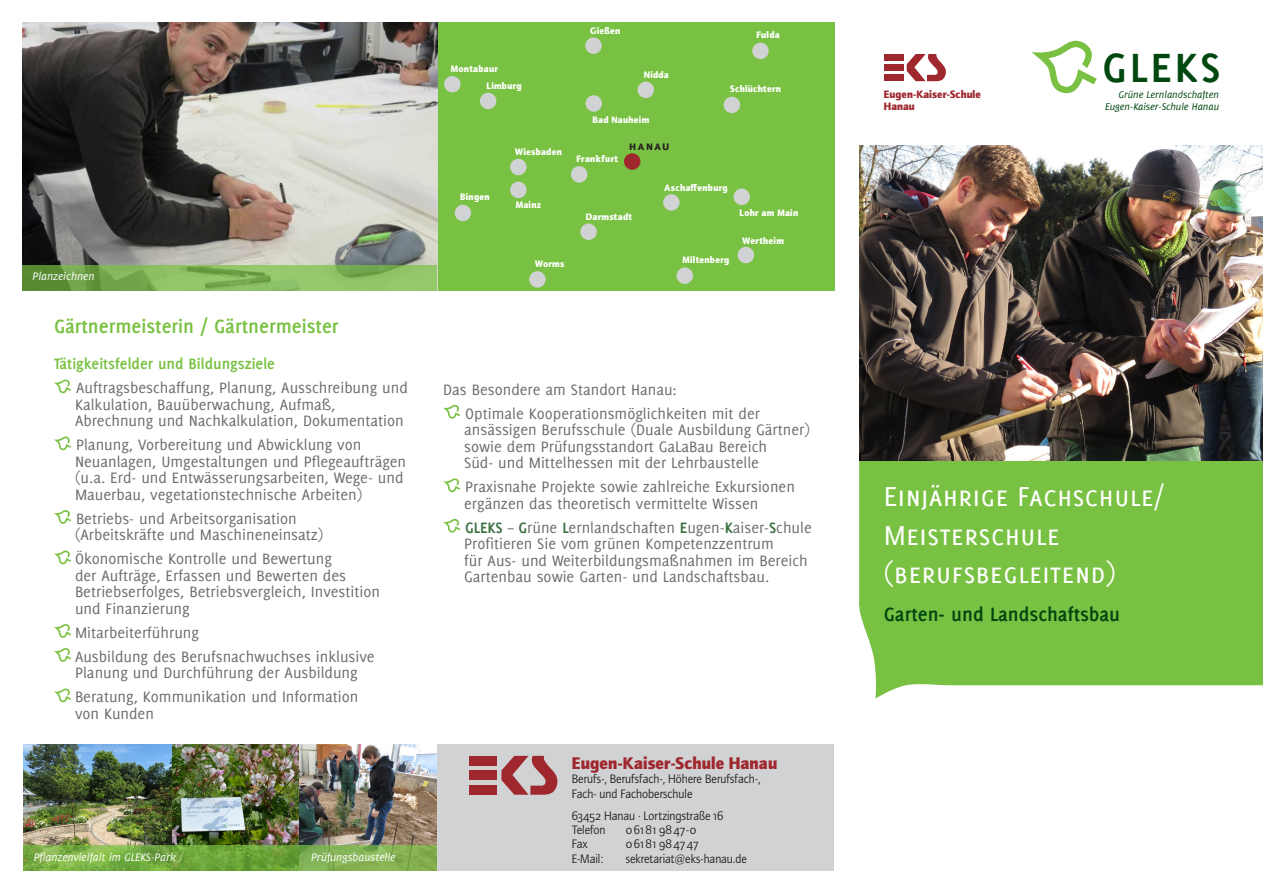
<style>
.page{position:relative;width:1263px;height:893px;background:#fff}
.page>*{position:absolute;margin:0;border:0;box-sizing:border-box;transform-origin:0 0}
.t1{font:700 44.7px "Delicious";letter-spacing:.06em;color:#004710;scale:1.05 1}
.t2{font:30px "Delicious Small Caps";color:#fff}
.t3{font:700 21px "Delicious";color:#79c142}
.t4{font:700 21px "Delicious";color:#004710}
.t5{font:16.5px/16.5px "Delicious";color:#6c6d70}
.t6{font:700 16.5px "Delicious";color:#79c142}
.t7{font:900 16.5px "Ideal Sans ST";letter-spacing:.005em;color:#9f272e}
._02_kontak_info{font:12px "Ideal Sans ST";color:#231f20}
.t8{font:italic 12px "Delicious";color:#fff}
._02_kontak_info-2{font:12px "Ideal Sans ST";letter-spacing:.07em;color:#231f20}
.t9{font:italic 10.65px "Delicious";color:#004710}
.t10{font:900 10.5px "Ideal Sans ST";letter-spacing:.005em;color:#9f272e}
.t11{font:900 9.15px "Ideal Sans ST";letter-spacing:.025em;color:#fff}
.t12{font:900 9.15px "Ideal Sans ST";letter-spacing:.205em;color:#231f20}
.s1{font-weight:700;color:#3c7044}
</style>
<div class="page">
<svg style="left:859px;top:460px;width:404px;height:239px;background:#81c44e"></svg>
<svg style="left:1032px;top:40px;width:65px;height:53px"></svg>
<div style="left:437px;top:744px;width:397px;height:149px;background:#d1d2d4"></div>
<svg style="left:54px;top:379px;width:17px;height:14px"></svg>
<svg style="left:54px;top:436px;width:17px;height:14px"></svg>
<svg style="left:54px;top:510px;width:17px;height:14px"></svg>
<svg style="left:54px;top:550px;width:17px;height:14px"></svg>
<svg style="left:54px;top:624px;width:17px;height:14px"></svg>
<svg style="left:54px;top:648px;width:17px;height:14px"></svg>
<svg style="left:54px;top:688px;width:17px;height:14px"></svg>
<div style="left:884px;top:54px;width:19px;height:7px;background:#9f272e"></div>
<div style="left:884px;top:75px;width:19px;height:6px;background:#9f272e"></div>
<div style="left:884px;top:64px;width:19px;height:7px;background:#9f272e"></div>
<svg style="left:907px;top:54px;width:39px;height:27px"></svg>
<div style="left:437px;top:0;width:397px;height:290px;background:#79c142"></div>
<div style="left:571px;top:166px;width:16px;height:17px;background:#d1d2d4;border-radius:50%"></div>
<div style="left:510px;top:159px;width:17px;height:16px;background:#d1d2d4;border-radius:50%"></div>
<div style="left:510px;top:182px;width:17px;height:16px;background:#d1d2d4;border-radius:50%"></div>
<div style="left:580px;top:224px;width:17px;height:16px;background:#d1d2d4;border-radius:50%"></div>
<div style="left:752px;top:43px;width:17px;height:16px;background:#d1d2d4;border-radius:50%"></div>
<div style="left:585px;top:37px;width:17px;height:17px;background:#d1d2d4;border-radius:50%"></div>
<div style="left:480px;top:93px;width:16px;height:16px;background:#d1d2d4;border-radius:50%"></div>
<div style="left:455px;top:205px;width:16px;height:16px;background:#d1d2d4;border-radius:50%"></div>
<div style="left:529px;top:271px;width:17px;height:17px;background:#d1d2d4;border-radius:50%"></div>
<div style="left:663px;top:194px;width:17px;height:17px;background:#d1d2d4;border-radius:50%"></div>
<div style="left:676px;top:267px;width:17px;height:17px;background:#d1d2d4;border-radius:50%"></div>
<div style="left:637px;top:82px;width:17px;height:16px;background:#d1d2d4;border-radius:50%"></div>
<div style="left:585px;top:95px;width:17px;height:17px;background:#d1d2d4;border-radius:50%"></div>
<div style="left:444px;top:76px;width:17px;height:16px;background:#d1d2d4;border-radius:50%"></div>
<div style="left:738px;top:247px;width:16px;height:16px;background:#d1d2d4;border-radius:50%"></div>
<div style="left:733px;top:189px;width:17px;height:16px;background:#d1d2d4;border-radius:50%"></div>
<div style="left:724px;top:97px;width:16px;height:16px;background:#d1d2d4;border-radius:50%"></div>
<div style="left:624px;top:153px;width:16px;height:17px;background:#9f272e;border-radius:50%"></div>
<img style="left:22px;top:22px;width:415px;height:243px">
<svg style="left:22px;top:265px;width:415px;height:25px;background:#80b358"></svg>
<div style="left:0;top:0;width:853px;height:22px;background:#fff"></div>
<img style="left:859px;top:146px;width:404px;height:314px">
<img style="left:23px;top:744px;width:149px;height:101px">
<img style="left:298px;top:744px;width:139px;height:101px">
<img style="left:172px;top:744px;width:126px;height:101px">
<svg style="left:23px;top:845px;width:414px;height:26px;background:#78ac46"></svg>
<svg style="left:443px;top:404px;width:17px;height:15px"></svg>
<svg style="left:443px;top:478px;width:17px;height:14px"></svg>
<svg style="left:443px;top:518px;width:17px;height:15px"></svg>
<div style="left:469px;top:756px;width:28px;height:9px;background:#9f272e"></div>
<div style="left:469px;top:785px;width:28px;height:10px;background:#9f272e"></div>
<div style="left:469px;top:770px;width:28px;height:10px;background:#9f272e"></div>
<svg style="left:501px;top:756px;width:56px;height:39px"></svg>
<div style="left:0;top:871px;width:834px;height:22px;background:#fff"></div>
<p class="t8" style="left:33px;top:270px;width:63px">Planzeichnen</p>
<p class="t8" style="left:11px;top:274px;width:63px">Planzeichnen</p>
<p class="t3" style="left:54px;top:314px;width:286px">Gärtnermeisterin / Gärtnermeister</p>
<p class="t6" style="left:54px;top:354px;width:223px">Tätigkeitsfelder und Bildungsziele</p>
<p class="t5" style="left:76px;top:379px;width:333px">Auftragsbeschaffung, Planung, Ausschreibung und</p>
<p class="t5" style="left:75px;top:396px;width:262px">Kalkulation, Bauüberwachung, Aufmaß,</p>
<p class="t5" style="left:75px;top:412px;width:330px">Abrechnung und Nachkalkulation, Dokumentation</p>
<p class="t5" style="left:76px;top:436px;width:287px">Planung, Vorbereitung und Abwicklung von</p>
<p class="t5" style="left:75px;top:453px;width:333px">Neuanlagen, Umgestaltungen und Pflegeaufträgen</p>
<p class="t5" style="left:75px;top:469px;width:330px">(u.a. Erd- und Entwässerungsarbeiten, Wege- und</p>
<p class="t5" style="left:75px;top:486px;width:289px">Mauerbau, vegetationstechnische Arbeiten)</p>
<p class="t5" style="left:76px;top:510px;width:222px">Betriebs- und Arbeitsorganisation</p>
<p class="t5" style="left:75px;top:526px;width:250px">(Arbeitskräfte und Maschineneinsatz)</p>
<p class="t5" style="left:75px;top:550px;width:273px">Ökonomische Kontrolle und Bewertung der Aufträge, Erfassen und Bewerten des</p>
<p class="t5" style="left:75px;top:583px;width:307px">Betriebserfolges, Betriebsvergleich, Investition</p>
<p class="t5" style="left:75px;top:600px;width:116px">und Finanzierung</p>
<p class="t5" style="left:75px;top:624px;width:125px">Mitarbeiterführung</p>
<p class="t5" style="left:75px;top:648px;width:301px">Ausbildung des Berufsnachwuchses inklusive</p>
<p class="t5" style="left:75px;top:664px;width:284px">Planung und Durchführung der Ausbildung</p>
<p class="t5" style="left:75px;top:688px;width:285px">Beratung, Kommunikation und Information</p>
<p class="t5" style="left:75px;top:705px;width:80px">von Kunden</p>
<p class="t8" style="left:34px;top:850px;width:144px">Pflanzenvielfalt im GLEKS-Park</p>
<p class="t8" style="left:311px;top:850px;width:86px">Prüfungsbaustelle</p>
<p class="t11" style="left:451px;top:63px;width:49px">Montabaur</p>
<p class="t11" style="left:487px;top:80px;width:37px">Limburg</p>
<p class="t11" style="left:460px;top:191px;width:31px">Bingen</p>
<p class="t11" style="left:515px;top:146px;width:48px">Wiesbaden</p>
<p class="t11" style="left:516px;top:199px;width:27px">Mainz</p>
<p class="t11" style="left:590px;top:25px;width:32px">Gießen</p>
<p class="t11" style="left:644px;top:69px;width:27px">Nidda</p>
<p class="t11" style="left:592px;top:114px;width:58px">Bad Nauheim</p>
<p class="t11" style="left:756px;top:29px;width:25px">Fulda</p>
<p class="t11" style="left:730px;top:83px;width:53px">Schlüchtern</p>
<p class="t11" style="left:576px;top:153px;width:43px">Frankfurt</p>
<p class="t12" style="left:630px;top:141px;width:41px">HANAU</p>
<p class="t11" style="left:664px;top:182px;width:65px">Aschaffenburg</p>
<p class="t11" style="left:586px;top:211px;width:48px">Darmstadt</p>
<p class="t11" style="left:740px;top:207px;width:60px">Lohr am Main</p>
<p class="t11" style="left:742px;top:235px;width:43px">Wertheim</p>
<p class="t11" style="left:535px;top:258px;width:31px">Worms</p>
<p class="t11" style="left:682px;top:254px;width:48px">Miltenberg</p>
<p class="t5" style="left:443px;top:381px;width:235px">Das Besondere am Standort Hanau:</p>
<p class="t5" style="left:465px;top:405px;width:296px">Optimale Kooperationsmöglichkeiten mit der</p>
<p class="t5" style="left:464px;top:421px;width:347px">ansässigen Berufsschule (Duale Ausbildung Gärtner) sowie dem Prüfungsstandort GaLaBau Bereich</p>
<p class="t5" style="left:464px;top:454px;width:296px">Süd- und Mittelhessen mit der Lehrbaustelle</p>
<p class="t5" style="left:465px;top:478px;width:331px">Praxisnahe Projekte sowie zahlreiche Exkursionen</p>
<p class="t5" style="left:464px;top:495px;width:296px">ergänzen das theoretisch vermittelte Wissen</p>
<p class="t5" style="left:464px;top:519px;width:349px"><span class="s1">GLEKS</span> – <span class="s1">G</span>rüne <span class="s1">L</span>ernlandschaften <span class="s1">E</span>ugen-<span class="s1">K</span>aiser-<span class="s1">S</span>chule<br>Profitieren Sie vom grünen Kompetenzzentrum</p>
<p class="t5" style="left:464px;top:552px;width:345px">für Aus- und Weiterbildungsmaßnahmen im Bereich</p>
<p class="t5" style="left:464px;top:568px;width:307px">Gartenbau sowie Garten- und Landschaftsbau.</p>
<p class="t7" style="left:572px;top:753px;width:207px">Eugen-Kaiser-Schule Hanau</p>
<p class="_02_kontak_info" style="left:572px;top:772px;width:190px">Berufs-, Berufsfach-, Höhere Berufsfach-,</p>
<p class="_02_kontak_info" style="left:572px;top:786px;width:122px">Fach- und Fachoberschule</p>
<p class="_02_kontak_info" style="left:572px;top:808px;width:153px">63452 Hanau · Lortzingstraße 16</p>
<p class="_02_kontak_info" style="left:572px;top:823px;width:35px">Telefon</p>
<p class="_02_kontak_info-2" style="left:626px;top:823px;width:72px">06181 9847-0</p>
<p class="_02_kontak_info" style="left:572px;top:837px;width:17px">Fax</p>
<p class="_02_kontak_info-2" style="left:626px;top:837px;width:75px">06181 984747</p>
<p class="_02_kontak_info" style="left:572px;top:852px;width:33px">E-Mail:</p>
<p class="_02_kontak_info" style="left:626px;top:852px;width:123px">sekretariat@eks-hanau.de</p>
<p class="t10" style="left:884px;top:87px;width:99px">Eugen-Kaiser-Schule</p>
<p class="t10" style="left:884px;top:100px;width:32px">Hanau</p>
<p class="t1" style="left:1102px;top:42px;width:114px">GLEKS</p>
<p class="t9" style="left:1118px;top:88px;width:102px">Grüne Lernlandschaften</p>
<p class="t9" style="left:1105px;top:100px;width:116px">Eugen-Kaiser-Schule Hanau</p>
<p class="t2" style="left:884px;top:480px;width:282px">Einjährige Fachschule/</p>
<p class="t2" style="left:884px;top:518px;width:178px">Meisterschule</p>
<p class="t2" style="left:884px;top:556px;width:234px">(berufsbegleitend)</p>
<p class="t4" style="left:884px;top:603px;width:238px">Garten- und Landschaftsbau</p>
</div>
